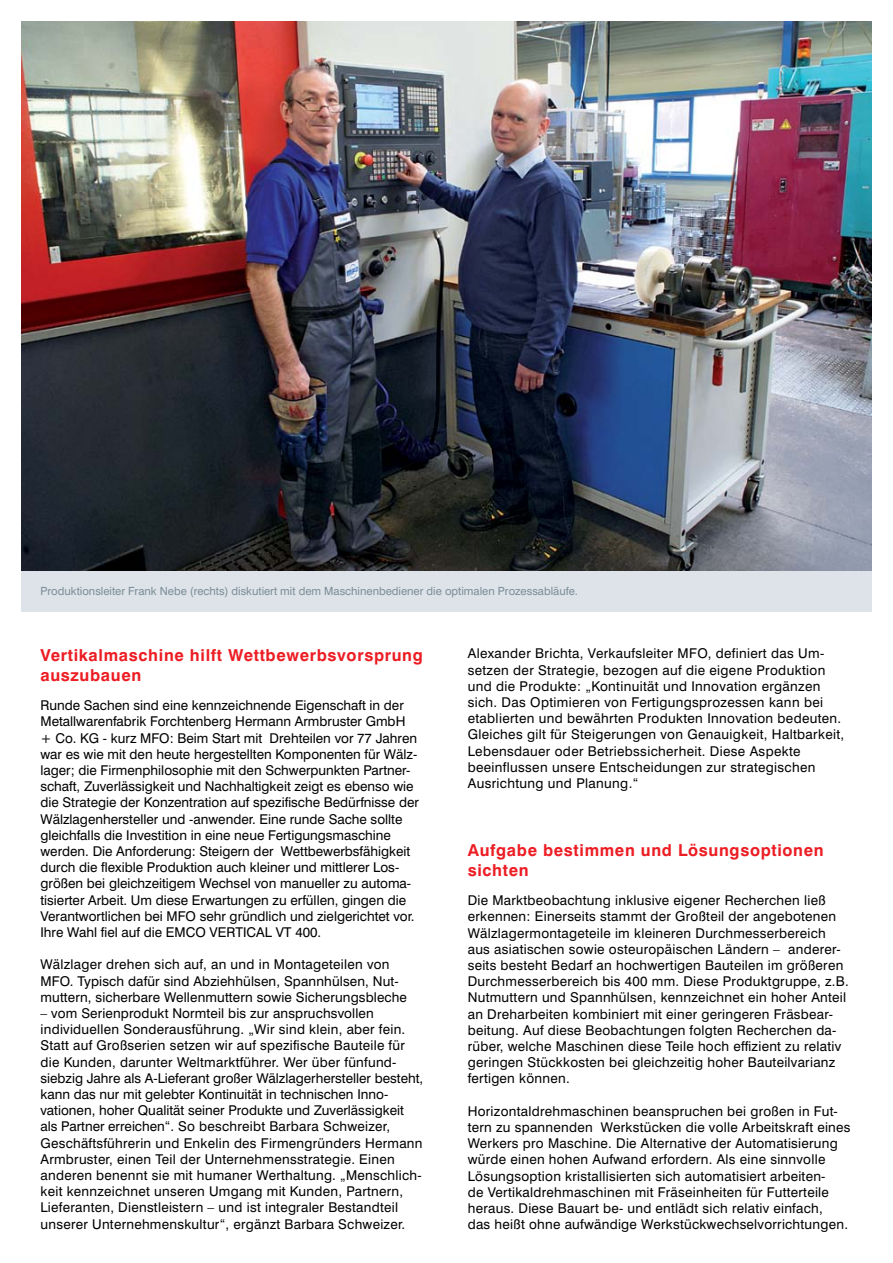
<style>
.page{position:relative;width:893px;height:1263px;background:#fff}
.page>*{position:absolute;margin:0;border:0;box-sizing:border-box;transform-origin:0 0}
.t1{font:700 16.5px/19.8px "Swiss 721 BT";letter-spacing:.04em;color:#ed1d24}
.t2{font:13.5px/16.2px "Swiss 721 BT";letter-spacing:.02em;color:#000}
.t3{font:13.5px/16.2px "Swiss 721 BT";color:#000}
.t4{font:11.25px "Swiss 721 BT";color:#7b8d97}
</style>
<div class="page">
<img style="left:21px;top:21px;width:851px;height:550px">
<div style="left:21px;top:571px;width:851px;height:40px;background:#dde3e8"></div>
<p class="t4" style="left:40px;top:585px;width:539px">Produktionsleiter Frank Nebe (rechts) diskutiert mit dem Maschinenbediener die optimalen Prozessabläufe.</p>
<p class="t1" style="left:40px;top:645px;width:384px">Vertikalmaschine hilft Wettbewerbsvorsprung auszubauen</p>
<p class="t3" style="left:40px;top:697px;width:380px">Runde Sachen sind eine kennzeichnende Eigenschaft in der Metallwarenfabrik Forchtenberg Hermann Armbruster GmbH + Co. KG - kurz MFO: Beim Start mit Drehteilen vor 77 Jahren war es wie mit den heute hergestellten Komponenten für Wälz&shy;lager; die Firmenphilosophie mit den Schwerpunkten Partner&shy;schaft, Zuverlässigkeit und Nachhaltigkeit zeigt es ebenso wie die Strategie der Konzentration auf spezifische Bedürfnisse der Wälzlagenhersteller und -anwender. Eine runde Sache sollte gleichfalls die Investition in eine neue Fertigungsmaschine werden. Die Anforderung: Steigern der Wettbewerbsfähigkeit durch die flexible Produktion auch kleiner und mittlerer Los&shy;größen bei gleichzeitigem Wechsel von manueller zu automa&shy;tisierter Arbeit. Um diese Erwartungen zu erfüllen, gingen die Verantwortlichen bei MFO sehr gründlich und zielgerichtet vor.<br>Ihre Wahl fiel auf die EMCO VERTICAL VT 400.</p>
<p class="t2" style="left:40px;top:956px;width:368px">Wälzlager drehen sich auf, an und in Montageteilen von<br>MFO. Typisch dafür sind Abziehhülsen, Spannhülsen, Nut&shy;muttern, sicherbare Wellenmuttern sowie Sicherungsbleche</p>
<p class="t2" style="left:40px;top:1005px;width:384px">– vom Serienprodukt Normteil bis zur anspruchsvollen individuellen Sonderausführung. „Wir sind klein, aber fein.<br>Statt auf Großserien setzen wir auf spezifische Bauteile für die Kunden, darunter Weltmarktführer. Wer über fünfund&shy;siebzig Jahre als A-Lieferant großer Wälzlagerhersteller besteht, kann das nur mit gelebter Kontinuität in technischen Inno&shy;vationen, hoher Qualität seiner Produkte und Zuverlässigkeit als Partner erreichen“. So beschreibt Barbara Schweizer, Geschäftsführerin und Enkelin des Firmengründers Hermann Armbruster, einen Teil der Unternehmensstrategie. Einen anderen benennt sie mit humaner Werthaltung. „Menschlich&shy;keit kennzeichnet unseren Umgang mit Kunden, Partnern, Lieferanten, Dienstleistern – und ist integraler Bestandteil unserer Unternehmenskultur“, ergänzt Barbara Schweizer.</p>
<p class="t2" style="left:468px;top:645px;width:378px">Alexander Brichta, Verkaufsleiter MFO, definiert das Um&shy;setzen der Strategie, bezogen auf die eigene Produktion und die Produkte: „Kontinuität und Innovation ergänzen sich. Das Optimieren von Fertigungsprozessen kann bei etablierten und bewährten Produkten Innovation bedeuten.<br>Gleiches gilt für Steigerungen von Genauigkeit, Haltbarkeit, Lebensdauer oder Betriebssicherheit. Diese Aspekte beeinflussen unsere Entscheidungen zur strategischen Ausrichtung und Planung.“</p>
<p class="t1" style="left:468px;top:840px;width:357px">Aufgabe bestimmen und Lösungsoptionen sichten</p>
<p class="t2" style="left:468px;top:892px;width:383px">Die Marktbeobachtung inklusive eigener Recherchen ließ erkennen: Einerseits stammt der Großteil der angebotenen Wälzlagermontageteile im kleineren Durchmesserbereich aus asiatischen sowie osteuropäischen Ländern – anderer&shy;seits besteht Bedarf an hochwertigen Bauteilen im größeren Durchmesserbereich bis 400 mm. Diese Produktgruppe, z.B.<br>Nutmuttern und Spannhülsen, kennzeichnet ein hoher Anteil an Dreharbeiten kombiniert mit einer geringeren Fräsbear&shy;beitung. Auf diese Beobachtungen folgten Recherchen da&shy;rüber, welche Maschinen diese Teile hoch effizient zu relativ geringen Stückkosten bei gleichzeitig hoher Bauteilvarianz fertigen können.</p>
<p class="t2" style="left:468px;top:1103px;width:384px">Horizontaldrehmaschinen beanspruchen bei großen in Fut&shy;tern zu spannenden Werkstücken die volle Arbeitskraft eines Werkers pro Maschine. Die Alternative der Automatisierung würde einen hohen Aufwand erfordern. Als eine sinnvolle Lösungsoption kristallisierten sich automatisiert arbeiten-<br>de Vertikaldrehmaschinen mit Fräseinheiten für Futterteile heraus. Diese Bauart be- und entlädt sich relativ einfach,<br>das heißt ohne aufwändige Werkstückwechselvorrichtungen.</p>
</div>
